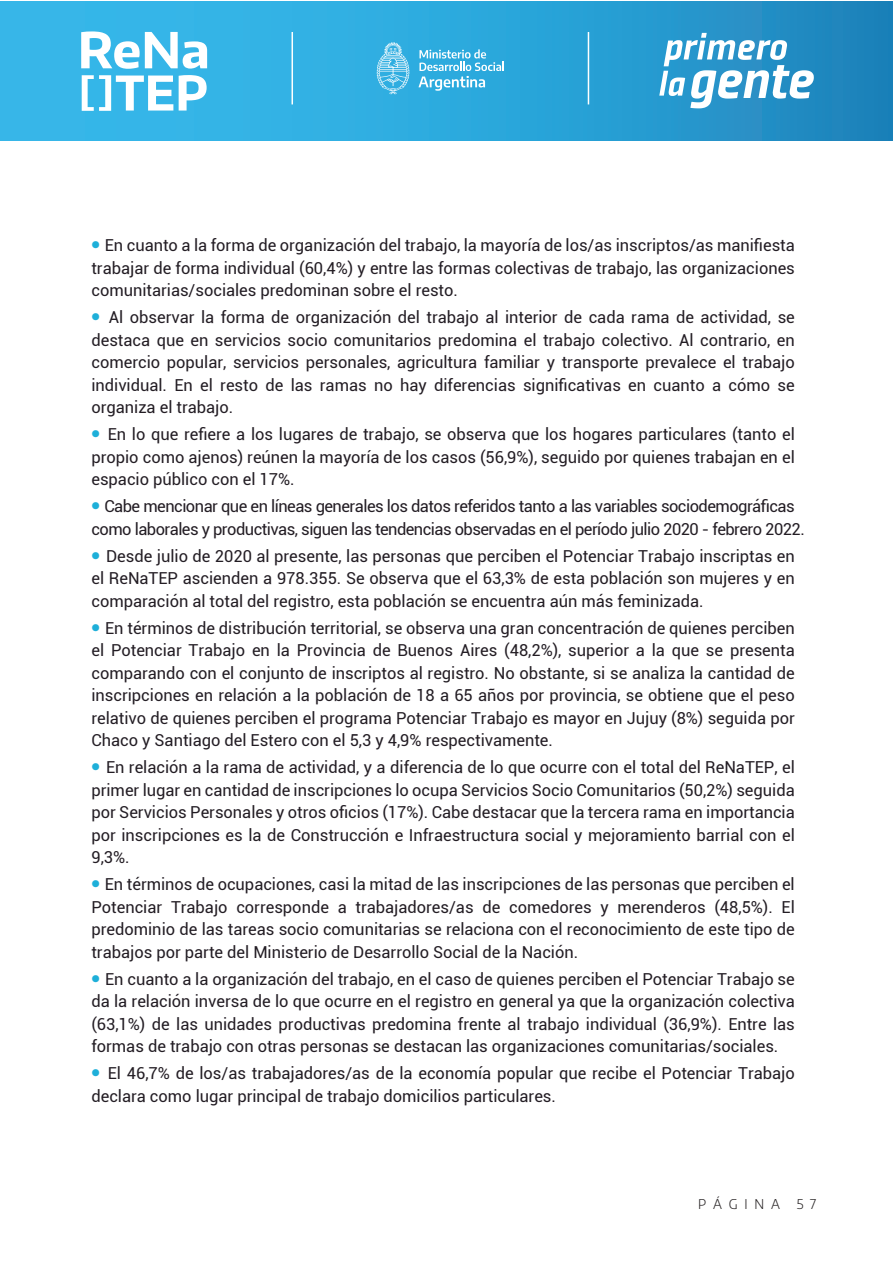
<style>
.page{position:relative;width:893px;height:1263px;background:#fff}
.page>*{position:absolute;margin:0;border:0;box-sizing:border-box;transform-origin:0 0}
.t1{font:16.5px/22.5px "Roboto";color:#231d24;text-align:justify}
.t2{font:16.5px/22.5px "Roboto";letter-spacing:-.03em;color:#231d24}
.t3{font:300 13.5px "Encode Sans";letter-spacing:.5em;color:#231f20}
.s1{font-family:"Encode Sans";font-weight:700;font-size:22.5px;color:#1eafd9}
</style>
<div class="page">
<div style="left:0;top:1px;width:893px;height:140px;background:linear-gradient(to right,#3ac0f1,#1f8ac1)"></div>
<hr style="left:291px;top:32px;width:2px;height:72px;background:#fff">
<hr style="left:588px;top:32px;width:1px;height:72px;background:#fff">
<svg style="left:377px;top:42px;width:32px;height:52px;background:#64c2e8"></svg>
<svg style="left:419px;top:49px;width:85px;height:42px;background:#5bbce4"></svg>
<svg style="left:659px;top:33px;width:155px;height:75px"></svg>
<svg style="left:179px;top:75px;width:28px;height:36px"></svg>
<svg style="left:82px;top:75px;width:91px;height:36px"></svg>
<svg style="left:81px;top:31px;width:126px;height:38px"></svg>
<p class="t1" style="left:91px;top:233px;width:705px"><span class="s1">•</span> En cuanto a la forma de organización del trabajo, la mayoría de los/as inscriptos/as manifiesta trabajar de forma individual (60,4%) y entre las formas colectivas de trabajo, las organizaciones comunitarias/sociales predominan sobre el resto.</p>
<p class="t1" style="left:91px;top:305px;width:705px"><span class="s1">•</span> Al observar la forma de organización del trabajo al interior de cada rama de actividad, se destaca que en servicios socio comunitarios predomina el trabajo colectivo. Al contrario, en comercio popular, servicios personales, agricultura familiar y transporte prevalece el trabajo individual. En el resto de las ramas no hay diferencias significativas en cuanto a cómo se organiza el trabajo.</p>
<p class="t1" style="left:91px;top:422px;width:705px"><span class="s1">•</span> En lo que refiere a los lugares de trabajo, se observa que los hogares particulares (tanto el propio como ajenos) reúnen la mayoría de los casos (56,9%), seguido por quienes trabajan en el espacio público con el 17%.</p>
<p class="t2" style="left:91px;top:494px;width:715px"><span class="s1">•</span> Cabe mencionar que en líneas generales los datos referidos tanto a las variables sociodemográficas como laborales y productivas, siguen las tendencias observadas en el período julio 2020 - febrero 2022.</p>
<p class="t1" style="left:91px;top:544px;width:705px"><span class="s1">•</span> Desde julio de 2020 al presente, las personas que perciben el Potenciar Trabajo inscriptas en el ReNaTEP ascienden a 978.355. Se observa que el 63,3% de esta población son mujeres y en comparación al total del registro, esta población se encuentra aún más feminizada.</p>
<p class="t1" style="left:91px;top:616px;width:705px"><span class="s1">•</span> En términos de distribución territorial, se observa una gran concentración de quienes perciben el Potenciar Trabajo en la Provincia de Buenos Aires (48,2%), superior a la que se presenta comparando con el conjunto de inscriptos al registro. No obstante, si se analiza la cantidad de inscripciones en relación a la población de 18 a 65 años por provincia, se obtiene que el peso relativo de quienes perciben el programa Potenciar Trabajo es mayor en Jujuy (8%) seguida por Chaco y Santiago del Estero con el 5,3 y 4,9% respectivamente.</p>
<p class="t1" style="left:91px;top:755px;width:705px"><span class="s1">•</span> En relación a la rama de actividad, y a diferencia de lo que ocurre con el total del ReNaTEP, el primer lugar en cantidad de inscripciones lo ocupa Servicios Socio Comunitarios (50,2%) seguida por Servicios Personales y otros oficios (17%). Cabe destacar que la tercera rama en importancia por inscripciones es la de Construcción e Infraestructura social y mejoramiento barrial con el 9,3%.</p>
<p class="t1" style="left:91px;top:872px;width:705px"><span class="s1">•</span> En términos de ocupaciones, casi la mitad de las inscripciones de las personas que perciben el Potenciar Trabajo corresponde a trabajadores/as de comedores y merenderos (48,5%). El predominio de las tareas socio comunitarias se relaciona con el reconocimiento de este tipo de trabajos por parte del Ministerio de Desarrollo Social de la Nación.</p>
<p class="t1" style="left:91px;top:967px;width:705px"><span class="s1">•</span> En cuanto a la organización del trabajo, en el caso de quienes perciben el Potenciar Trabajo se da la relación inversa de lo que ocurre en el registro en general ya que la organización colectiva (63,1%) de las unidades productivas predomina frente al trabajo individual (36,9%). Entre las formas de trabajo con otras personas se destacan las organizaciones comunitarias/sociales.</p>
<p class="t1" style="left:91px;top:1061px;width:705px"><span class="s1">•</span> El 46,7% de los/as trabajadores/as de la economía popular que recibe el Potenciar Trabajo declara como lugar principal de trabajo domicilios particulares.</p>
<p class="t3" style="left:698px;top:1195px;width:120px">PÁGINA 57</p>
</div>
